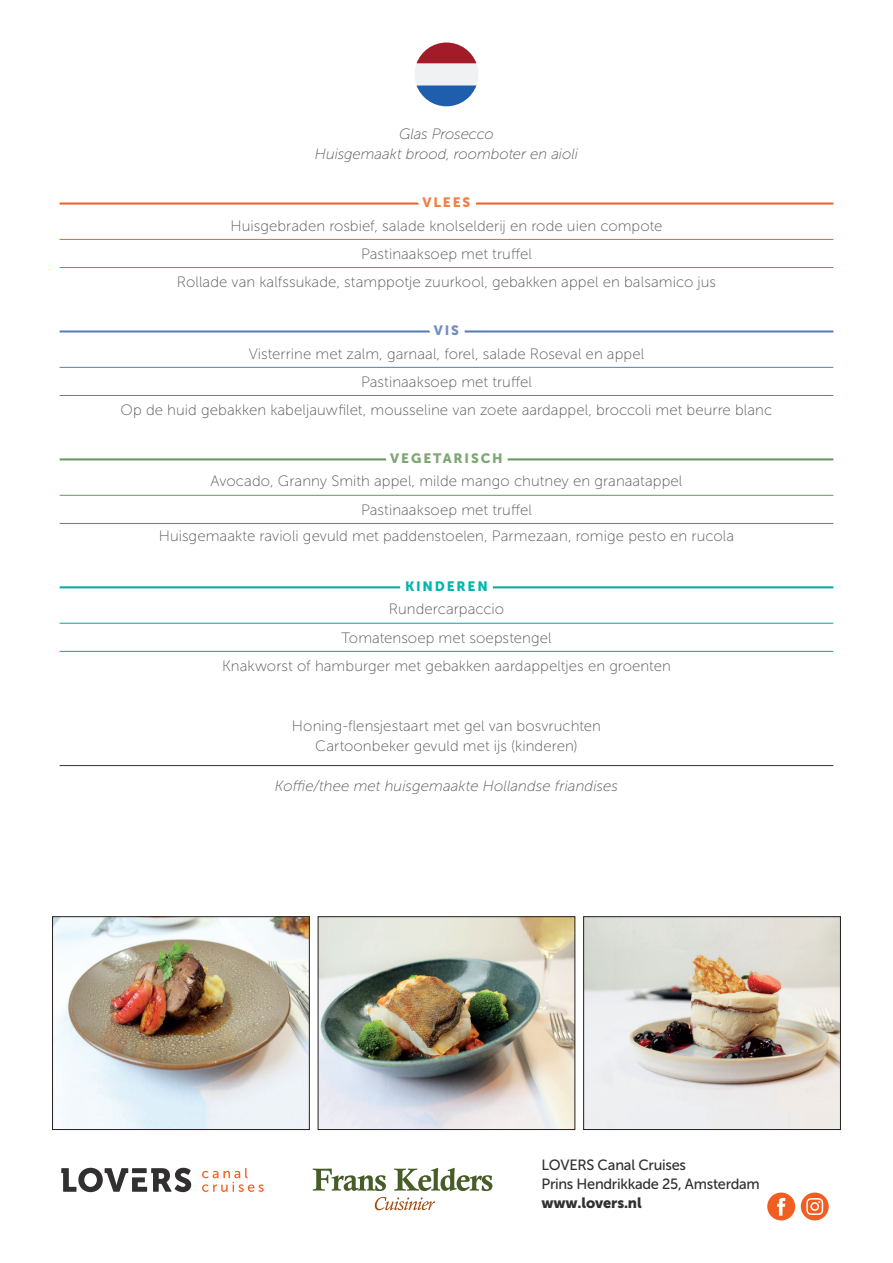
<style>
.page{position:relative;width:893px;height:1263px;background:#fff}
.page>*{position:absolute;margin:0;border:0;box-sizing:border-box;transform-origin:0 0}
.t1{font:15px/28.2px "Museo Sans 100";letter-spacing:.005em;color:#57585a;text-align:center}
.t2{font:italic 15px/20.1px "Museo Sans 100";letter-spacing:-.005em;color:#57585a;text-align:center}
.t3{font:14.85px/19px "Museo Sans 500";letter-spacing:-.02em;color:#312f30}
.t4{font:14.85px "Museo Sans 900";letter-spacing:-.01em;color:#312f30}
.t5{font:13.5px "Museo Sans 900";letter-spacing:.135em;color:#80a674}
.t6{font:13.5px "Museo Sans 900";letter-spacing:.135em;color:#00b6b0}
.t7{font:13.5px "Museo Sans 900";letter-spacing:.14em;color:#f47e44}
.t8{font:13.5px "Museo Sans 900";color:#738fbe}
</style>
<div class="page">
<img style="left:54px;top:918px;width:254px;height:210px">
<div style="left:52px;top:916px;width:258px;height:214px;border:1px solid #231f20"></div>
<img style="left:320px;top:918px;width:253px;height:210px">
<div style="left:318px;top:916px;width:257px;height:214px;border:1px solid #231f20"></div>
<img style="left:585px;top:918px;width:254px;height:210px">
<div style="left:583px;top:916px;width:258px;height:214px;border:1px solid #231f20"></div>
<div style="left:767px;top:1192px;width:28px;height:28px;background:#f25d21;border-radius:50%"></div>
<svg style="left:777px;top:1198px;width:8px;height:18px"></svg>
<div style="left:801px;top:1192px;width:28px;height:28px;background:#f25d21;border-radius:50%"></div>
<svg style="left:806px;top:1198px;width:17px;height:17px"></svg>
<svg style="left:313px;top:1168px;width:179px;height:23px"></svg>
<svg style="left:375px;top:1197px;width:60px;height:13px"></svg>
<svg style="left:202px;top:1168px;width:62px;height:24px"></svg>
<svg style="left:61px;top:1168px;width:130px;height:24px"></svg>
<hr style="left:60px;top:203px;width:773px;height:2px;background:#f25d21">
<hr style="left:60px;top:239px;width:773px;height:1px;background:#f25d21">
<hr style="left:60px;top:267px;width:773px;height:1px;background:#f25d21">
<hr style="left:60px;top:330px;width:773px;height:2px;background:#577cb3">
<hr style="left:60px;top:367px;width:773px;height:1px;background:#577cb3">
<hr style="left:60px;top:395px;width:773px;height:1px;background:#577cb3">
<hr style="left:60px;top:458px;width:773px;height:2px;background:#629859">
<hr style="left:60px;top:495px;width:773px;height:1px;background:#629859">
<hr style="left:60px;top:523px;width:773px;height:1px;background:#577cb3">
<hr style="left:60px;top:586px;width:773px;height:2px;background:#00a9a2">
<hr style="left:60px;top:623px;width:773px;height:1px;background:#00a9a2">
<hr style="left:60px;top:651px;width:773px;height:1px;background:#00a9a2">
<hr style="left:60px;top:765px;width:773px;height:1px;background:#312f30">
<svg style="left:405px;top:202px;width:77px;height:38px"></svg>
<svg style="left:417px;top:330px;width:54px;height:38px"></svg>
<svg style="left:373px;top:458px;width:141px;height:38px"></svg>
<svg style="left:394px;top:586px;width:107px;height:3px"></svg>
<div style="left:415px;top:43px;width:63px;height:63px;background:#f0f1f2;border-radius:50%"></div>
<svg style="left:417px;top:43px;width:59px;height:20px"></svg>
<svg style="left:417px;top:86px;width:59px;height:20px"></svg>
<p class="t2" style="left:315px;top:124px;width:265px">Glas Prosecco<br>Huisgemaakt brood, roomboter en aioli</p>
<p class="t7" style="left:423px;top:194px;width:49px">VLEES</p>
<p class="t1" style="left:177px;top:211px;width:541px">Huisgebraden rosbief, salade knolselderij en rode uien compote<br>Pastinaaksoep met truffel<br>Rollade van kalfssukade, stamppotje zuurkool, gebakken appel en balsamico jus</p>
<p class="t8" style="left:434px;top:322px;width:27px">VIS</p>
<p class="t1" style="left:121px;top:339px;width:653px">Visterrine met zalm, garnaal, forel, salade Roseval en appel<br>Pastinaaksoep met truffel<br>Op de huid gebakken kabeljauwfilet, mousseline van zoete aardappel, broccoli met beurre blanc</p>
<p class="t5" style="left:390px;top:450px;width:114px">VEGETARISCH</p>
<p class="t1" style="left:211px;top:467px;width:473px">Avocado, Granny Smith appel, milde mango chutney en granaatappel<br>Pastinaaksoep met truffel</p>
<p class="t1" style="left:159px;top:522px;width:577px">Huisgemaakte ravioli gevuld met paddenstoelen, Parmezaan, romige pesto en rucola</p>
<p class="t6" style="left:405px;top:578px;width:84px">KINDEREN</p>
<p class="t1" style="left:222px;top:595px;width:450px">Rundercarpaccio<br>Tomatensoep met soepstengel<br>Knakworst of hamburger met gebakken aardappeltjes en groenten</p>
<p class="t1" style="left:292px;top:716px;width:311px;line-height:20.1px">Honing-flensjestaart met gel van bosvruchten<br>Cartoonbeker gevuld met ijs (kinderen)</p>
<p class="t2" style="left:275px;top:776px;width:345px">Koffie/thee met huisgemaakte Hollandse friandises</p>
<p class="t3" style="left:541px;top:1155px;width:220px">LOVERS Canal Cruises<br>Prins Hendrikkade 25, Amsterdam</p>
<p class="t4" style="left:541px;top:1194px;width:102px">www.lovers.nl</p>
</div>
